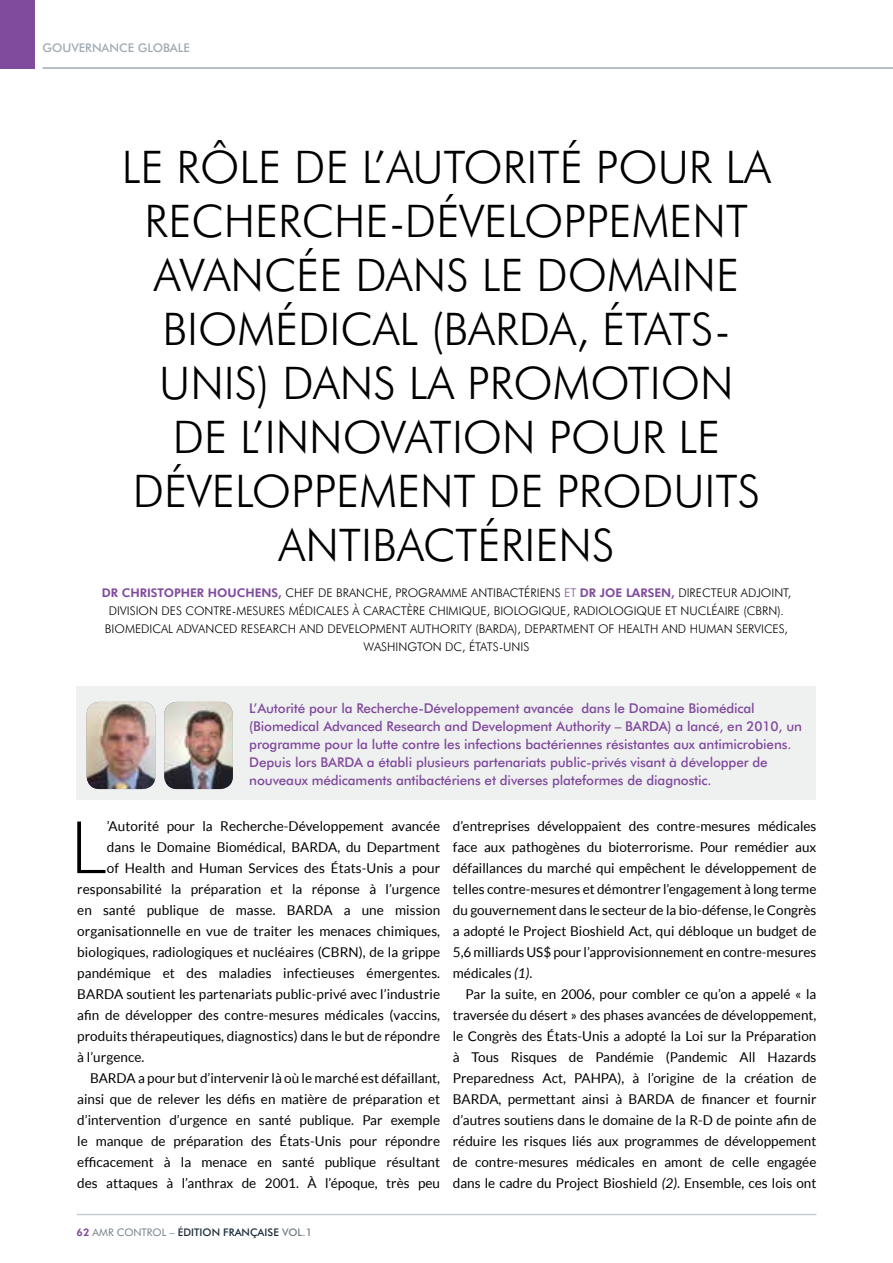
<style>
.page{position:relative;width:893px;height:1263px;background:#fff}
.page>*{position:absolute;margin:0;border:0;box-sizing:border-box;transform-origin:0 0}
.t1{font:300 72.9px "Lato";color:#000}
.t2{font:300 45px/54px "Futura BT";color:#000;text-align:center}
.t3{font:13.5px/21px "Lato";letter-spacing:.005em;color:#000;text-align:justify}
.t4{font:500 13.5px/18px "Futura BT";letter-spacing:-.01em;color:#814b9d}
.t5{font:300 12px/18px "Futura BT";color:#000;text-align:center}
.t6{font:500 12px "Futura BT";color:#a1abb2}
.t7{font:500 10.5px "Futura BT";color:#1c2b39}
.s1{font-weight:800;color:#814b9d}
.s2{color:#814b9d}
.s3{font-style:italic}
.s4{font-weight:400;color:#72808a}
.s5{color:#72808a}
</style>
<div class="page">
<div style="left:0;top:0;width:34px;height:69px;background:#814b9d"></div>
<hr style="left:43px;top:67px;width:850px;height:2px;background:#a1abb2">
<hr style="left:77px;top:1214px;width:739px;height:1px;background:#c6cdd1">
<div style="left:77px;top:687px;width:739px;height:113px;background:#eff1f0"></div>
<img style="left:164px;top:702px;width:69px;height:87px">
<img style="left:87px;top:702px;width:68px;height:87px">
<p class="t6" style="left:43px;top:40px;width:149px">GOUVERNANCE GLOBALE</p>
<h2 class="t2" style="left:122px;top:140px;width:651px">LE RÔLE DE L’AUTORITÉ POUR LA<br>RECHERCHE-DÉVELOPPEMENT<br>AVANCÉE DANS LE DOMAINE<br>BIOMÉDICAL (BARDA, ÉTATS-<br>UNIS) DANS LA PROMOTION<br>DE L’INNOVATION POUR LE<br>DÉVELOPPEMENT DE PRODUITS<br>ANTIBACTÉRIENS</h2>
<p class="t5" style="left:102px;top:584px;width:691px"><span class="s1">DR CHRISTOPHER HOUCHENS,</span> CHEF DE BRANCHE, PROGRAMME ANTIBACTÉRIENS <span class="s2">ET</span> <span class="s1">DR JOE LARSEN,</span> DIRECTEUR ADJOINT, DIVISION DES CONTRE-MESURES MÉDICALES À CARACTÈRE CHIMIQUE, BIOLOGIQUE, RADIOLOGIQUE ET NUCLÉAIRE (CBRN).<br>BIOMEDICAL ADVANCED RESEARCH AND DEVELOPMENT AUTHORITY (BARDA), DEPARTMENT OF HEALTH AND HUMAN SERVICES, WASHINGTON DC, ÉTATS-UNIS</p>
<p class="t4" style="left:249px;top:699px;width:554px">L’Autorité pour la Recherche-Développement avancée dans le Domaine Biomédical (Biomedical Advanced Research and Development Authority – BARDA) a lancé, en 2010, un programme pour la lutte contre les infections bactériennes résistantes aux antimicrobiens.<br>Depuis lors BARDA a établi plusieurs partenariats public-privés visant à développer de nouveaux médicaments antibactériens et diverses plateformes de diagnostic.</p>
<h1 class="t1" style="left:70px;top:808px;width:39px">L</h1>
<p class="t3" style="left:107px;top:816px;width:335px">’Autorité pour la Recherche-Développement avancée</p>
<p class="t3" style="left:107px;top:837px;width:335px">dans le Domaine Biomédical, BARDA, du Department</p>
<p class="t3" style="left:107px;top:858px;width:335px">of Health and Human Services des États-Unis a pour</p>
<p class="t3" style="left:77px;top:879px;width:364px">responsabilité la préparation et la réponse à l’urgence</p>
<p class="t3" style="left:77px;top:900px;width:364px">en santé publique de masse. BARDA a une mission</p>
<p class="t3" style="left:77px;top:921px;width:364px">organisationnelle en vue de traiter les menaces chimiques,</p>
<p class="t3" style="left:77px;top:942px;width:364px">biologiques, radiologiques et nucléaires (CBRN), de la grippe</p>
<p class="t3" style="left:77px;top:963px;width:364px">pandémique et des maladies infectieuses émergentes.</p>
<p class="t3" style="left:77px;top:984px;width:364px">BARDA soutient les partenariats public-privé avec l’industrie</p>
<p class="t3" style="left:77px;top:1005px;width:364px">afin de développer des contre-mesures médicales (vaccins,</p>
<p class="t3" style="left:77px;top:1026px;width:364px">produits thérapeutiques, diagnostics) dans le but de répondre</p>
<p class="t3" style="left:77px;top:1047px;width:69px">à l’urgence.</p>
<p class="t3" style="left:90px;top:1068px;width:352px">BARDA a pour but d’intervenir là où le marché est défaillant,</p>
<p class="t3" style="left:77px;top:1089px;width:364px">ainsi que de relever les défis en matière de préparation et</p>
<p class="t3" style="left:77px;top:1110px;width:364px">d’intervention d’urgence en santé publique. Par exemple</p>
<p class="t3" style="left:77px;top:1131px;width:364px">le manque de préparation des États-Unis pour répondre</p>
<p class="t3" style="left:77px;top:1152px;width:364px">efficacement à la menace en santé publique résultant</p>
<p class="t3" style="left:77px;top:1173px;width:364px">des attaques à l’anthrax de 2001. À l’époque, très peu</p>
<p class="t3" style="left:453px;top:816px;width:365px">d’entreprises développaient des contre-mesures médicales face aux pathogènes du bioterrorisme. Pour remédier aux défaillances du marché qui empêchent le développement de telles contre-mesures et démontrer l’engagement à long terme du gouvernement dans le secteur de la bio-défense, le Congrès a adopté le Project Bioshield Act, qui débloque un budget de 5,6 milliards US$ pour l’approvisionnement en contre-mesures médicales <span class="s3">(1)</span>.</p>
<p class="t3" style="left:453px;top:984px;width:365px;text-indent:13px">Par la suite, en 2006, pour combler ce qu’on a appelé « la traversée du désert » des phases avancées de développement, le Congrès des États-Unis a adopté la Loi sur la Préparation à Tous Risques de Pandémie (Pandemic All Hazards Preparedness Act, PAHPA), à l’origine de la création de BARDA, permettant ainsi à BARDA de financer et fournir d’autres soutiens dans le domaine de la R-D de pointe afin de réduire les risques liés aux programmes de développement de contre-mesures médicales en amont de celle engagée dans le cadre du Project Bioshield <span class="s3">(2)</span>. Ensemble, ces lois ont</p>
<p class="t7" style="left:77px;top:1226px;width:237px"><span class="s1">62</span> <span class="s4">AMR CONTROL –</span> ÉDITION FRANÇAISE <span class="s5">VOL.1</span></p>
</div>
